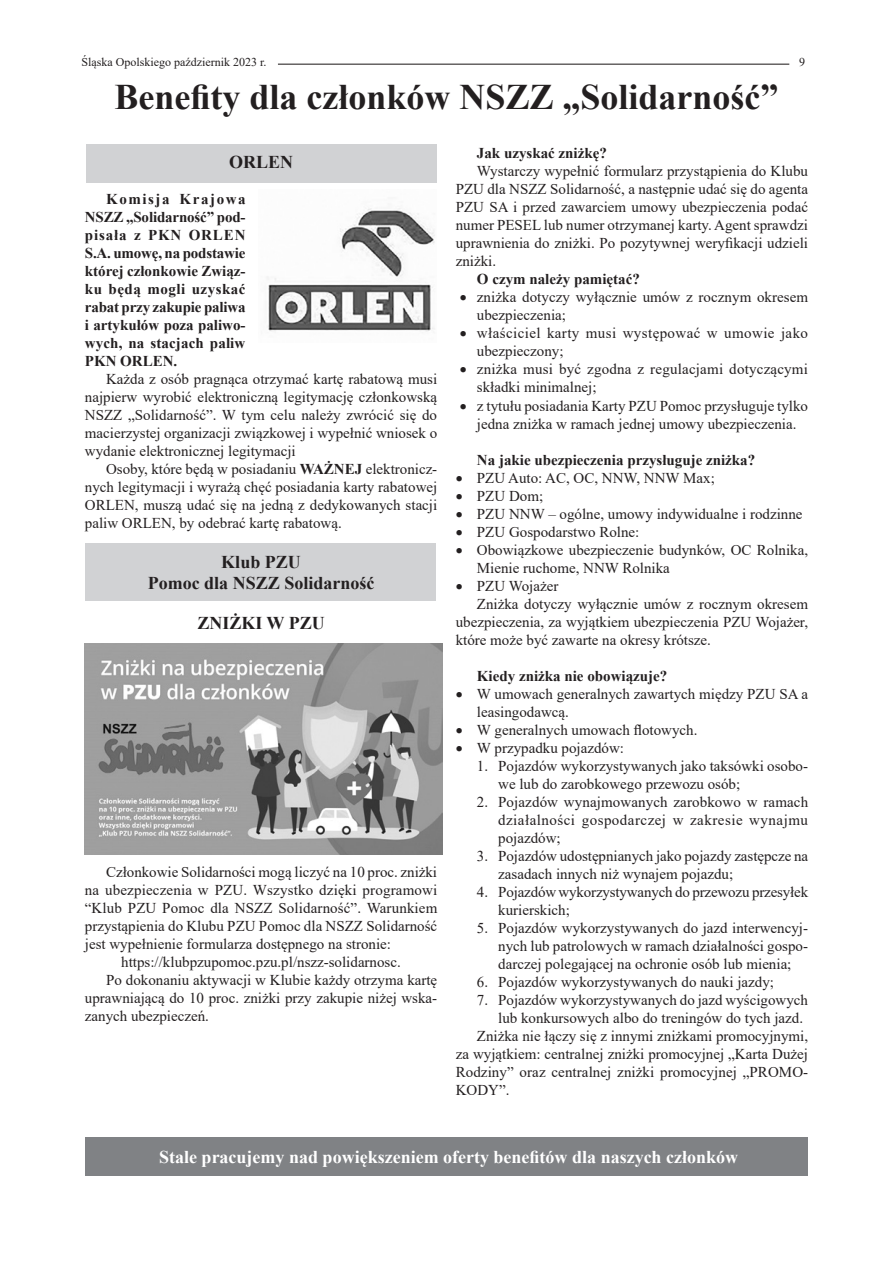
<style>
.page{position:relative;width:893px;height:1263px;background:#fff}
.page>*{position:absolute;margin:0;border:0;box-sizing:border-box;transform-origin:0 0}
.t1{font:700 36px "Times New Roman";color:#231f20}
.Treść_tekstu{font:700 18px "Times New Roman";color:#fff}
.Nagłówek_1{font:700 18px "Times New Roman";color:#231f20}
.Nagłówek_3{font:700 18px "Times New Roman";color:#231f20}
.Nagłówek_2{font:700 18px "Times New Roman";color:#231f20}
.Treść_tekstu-2{font:15px/18px "Times New Roman";color:#231f20;text-align:justify}
.Treść_tekstu-3{font:700 15px/18px "Times New Roman";color:#231f20;text-align:justify}
.Treść_tekstu-4{font:15px/18px "Times New Roman";letter-spacing:.025em;color:#231f20}
.t2{font:12px "Times New Roman";color:#231f20}
.s1{font-weight:700}
</style>
<div class="page">
<div style="left:85px;top:543px;width:351px;height:58px;background:#d1d2d4"></div>
<div style="left:86px;top:145px;width:351px;height:38px;background:#d1d2d4"></div>
<img style="left:267px;top:208px;width:168px;height:124px">
<img style="left:85px;top:644px;width:357px;height:210px">
<hr style="left:278px;top:64px;width:511px;height:1px;background:#231f20">
<div style="left:85px;top:1137px;width:723px;height:39px;background:#808285"></div>
<p class="t2" style="left:82px;top:53px;width:186px">Śląska Opolskiego październik 2023 r.</p>
<p class="t2" style="left:799px;top:53px;width:7px">9</p>
<p class="t1" style="left:114px;top:71px;width:666px">Benefity dla członków NSZZ „Solidarność”</p>
<p class="Nagłówek_2" style="left:229px;top:149px;width:66px">ORLEN</p>
<p class="Treść_tekstu-3" style="left:85px;top:189px;width:162px;text-indent:21px">Komisja Krajowa NSZZ „Solidarność” pod&shy;pisała z PKN ORLEN S.A. umowę, na podstawie której członkowie Związ&shy;ku będą mogli uzyskać rabat przy zakupie paliwa i artykułów poza paliwo&shy;wych, na stacjach paliw PKN ORLEN.</p>
<p class="Treść_tekstu-2" style="left:85px;top:369px;width:354px;text-indent:21px">Każda z osób pragnąca otrzymać kartę rabatową musi najpierw wyrobić elektroniczną legitymację członkowską NSZZ „Solidarność”. W tym celu należy zwrócić się do macierzystej organizacji związkowej i wypełnić wniosek o wydanie elektronicznej legitymacji</p>
<p class="Treść_tekstu-2" style="left:85px;top:459px;width:354px;text-indent:21px">Osoby, które będą w posiadaniu <span class="s1">WAŻNEJ</span> elektronicz&shy;nych legitymacji i wyrażą chęć posiadania karty rabatowej ORLEN, muszą udać się na jedną z dedykowanych stacji paliw ORLEN, by odebrać kartę rabatową.</p>
<p class="Nagłówek_1" style="left:221px;top:549px;width:81px">Klub PZU</p>
<p class="Nagłówek_1" style="left:148px;top:570px;width:228px">Pomoc dla NSZZ Solidarność</p>
<p class="Nagłówek_3" style="left:197px;top:610px;width:129px">ZNIŻKI W PZU</p>
<p class="Treść_tekstu-2" style="left:85px;top:863px;width:354px;text-indent:21px">Członkowie Solidarności mogą liczyć na 10 proc. zniżki na ubezpieczenia w PZU. Wszystko dzięki programowi “Klub PZU Pomoc dla NSZZ Solidarność”. Warunkiem przystąpienia do Klubu PZU Pomoc dla NSZZ Solidarność jest wypełnienie formularza dostępnego na stronie:</p>
<p class="Treść_tekstu-2" style="left:121px;top:953px;width:281px">https://klubpzupomoc.pzu.pl/nszz-solidarnosc.</p>
<p class="Treść_tekstu-2" style="left:85px;top:971px;width:354px;text-indent:21px">Po dokonaniu aktywacji w Klubie każdy otrzyma kartę uprawniającą do 10 proc. zniżki przy zakupie niżej wska&shy;zanych ubezpieczeń.</p>
<p class="Treść_tekstu-3" style="left:477px;top:144px;width:132px">Jak uzyskać zniżkę?</p>
<p class="Treść_tekstu-2" style="left:456px;top:162px;width:354px;text-indent:21px">Wystarczy wypełnić formularz przystąpienia do Klubu PZU dla NSZZ Solidarność, a następnie udać się do agenta PZU SA i przed zawarciem umowy ubezpieczenia podać numer PESEL lub numer otrzymanej karty. Agent sprawdzi uprawnienia do zniżki. Po pozytywnej weryfikacji udzieli zniżki.</p>
<p class="Treść_tekstu-3" style="left:477px;top:270px;width:164px">O czym należy pamiętać?</p>
<p class="Treść_tekstu-2" style="left:477px;top:288px;width:333px;text-indent:-17px">• zniżka dotyczy wyłącznie umów z rocznym okresem ubezpieczenia;</p>
<p class="Treść_tekstu-4" style="left:477px;top:324px;width:333px;text-indent:-17px">• właściciel karty musi występować w umowie jako ubezpieczony;</p>
<p class="Treść_tekstu-2" style="left:477px;top:360px;width:333px;text-indent:-17px">• zniżka musi być zgodna z regulacjami dotyczącymi składki minimalnej;</p>
<p class="Treść_tekstu-2" style="left:460px;top:396px;width:350px;text-align:center">• z tytułu posiadania Karty PZU Pomoc przysługuje tylko jedna zniżka w ramach jednej umowy ubezpieczenia.</p>
<p class="Treść_tekstu-3" style="left:477px;top:450px;width:280px">Na jakie ubezpieczenia przysługuje zniżka?</p>
<p class="Treść_tekstu-2" style="left:456px;top:468px;width:261px">• PZU Auto: AC, OC, NNW, NNW Max;</p>
<p class="Treść_tekstu-2" style="left:456px;top:486px;width:89px">• PZU Dom;</p>
<p class="Treść_tekstu-2" style="left:456px;top:504px;width:348px">• PZU NNW – ogólne, umowy indywidualne i rodzinne</p>
<p class="Treść_tekstu-2" style="left:456px;top:522px;width:185px">• PZU Gospodarstwo Rolne:</p>
<p class="Treść_tekstu-2" style="left:477px;top:540px;width:333px;text-indent:-21px">• Obowiązkowe ubezpieczenie budynków, OC Rolnika,<br>Mienie ruchome, NNW Rolnika</p>
<p class="Treść_tekstu-2" style="left:456px;top:576px;width:104px">• PZU Wojażer</p>
<p class="Treść_tekstu-2" style="left:456px;top:594px;width:354px;text-indent:21px">Zniżka dotyczy wyłącznie umów z rocznym okresem ubezpieczenia, za wyjątkiem ubezpieczenia PZU Wojażer, które może być zawarte na okresy krótsze.</p>
<p class="Treść_tekstu-3" style="left:477px;top:666px;width:192px">Kiedy zniżka nie obowiązuje?</p>
<p class="Treść_tekstu-2" style="left:477px;top:684px;width:333px;text-indent:-21px">• W umowach generalnych zawartych między PZU SA a leasingodawcą.</p>
<p class="Treść_tekstu-2" style="left:456px;top:720px;width:243px">• W generalnych umowach flotowych.</p>
<p class="Treść_tekstu-2" style="left:456px;top:738px;width:170px">• W przypadku pojazdów:</p>
<p class="Treść_tekstu-2" style="left:498px;top:756px;width:311px;text-indent:-21px">1. Pojazdów wykorzystywanych jako taksówki osobo&shy;we lub do zarobkowego przewozu osób;</p>
<p class="Treść_tekstu-2" style="left:498px;top:792px;width:311px;text-indent:-21px">2. Pojazdów wynajmowanych zarobkowo w ramach działalności gospodarczej w zakresie wynajmu pojazdów;</p>
<p class="Treść_tekstu-2" style="left:498px;top:846px;width:312px;text-indent:-21px">3. Pojazdów udostępnianych jako pojazdy zastępcze na zasadach innych niż wynajem pojazdu;</p>
<p class="Treść_tekstu-2" style="left:498px;top:882px;width:311px;text-indent:-21px">4. Pojazdów wykorzystywanych do przewozu przesyłek kurierskich;</p>
<p class="Treść_tekstu-2" style="left:498px;top:918px;width:311px;text-indent:-21px">5. Pojazdów wykorzystywanych do jazd interwencyj&shy;nych lub patrolowych w ramach działalności gospo&shy;darczej polegającej na ochronie osób lub mienia;</p>
<p class="Treść_tekstu-2" style="left:477px;top:972px;width:299px">6. Pojazdów wykorzystywanych do nauki jazdy;</p>
<p class="Treść_tekstu-2" style="left:498px;top:990px;width:311px;text-indent:-21px">7. Pojazdów wykorzystywanych do jazd wyścigowych lub konkursowych albo do treningów do tych jazd.</p>
<p class="Treść_tekstu-2" style="left:456px;top:1026px;width:354px;text-indent:21px">Zniżka nie łączy się z innymi zniżkami promocyjnymi, za wyjątkiem: centralnej zniżki promocyjnej „Karta Dużej Rodziny” oraz centralnej zniżki promocyjnej „PROMO-KODY”.</p>
<p class="Treść_tekstu" style="left:159px;top:1143px;width:580px">Stale pracujemy nad powiększeniem oferty benefitów dla naszych członków</p>
</div>
